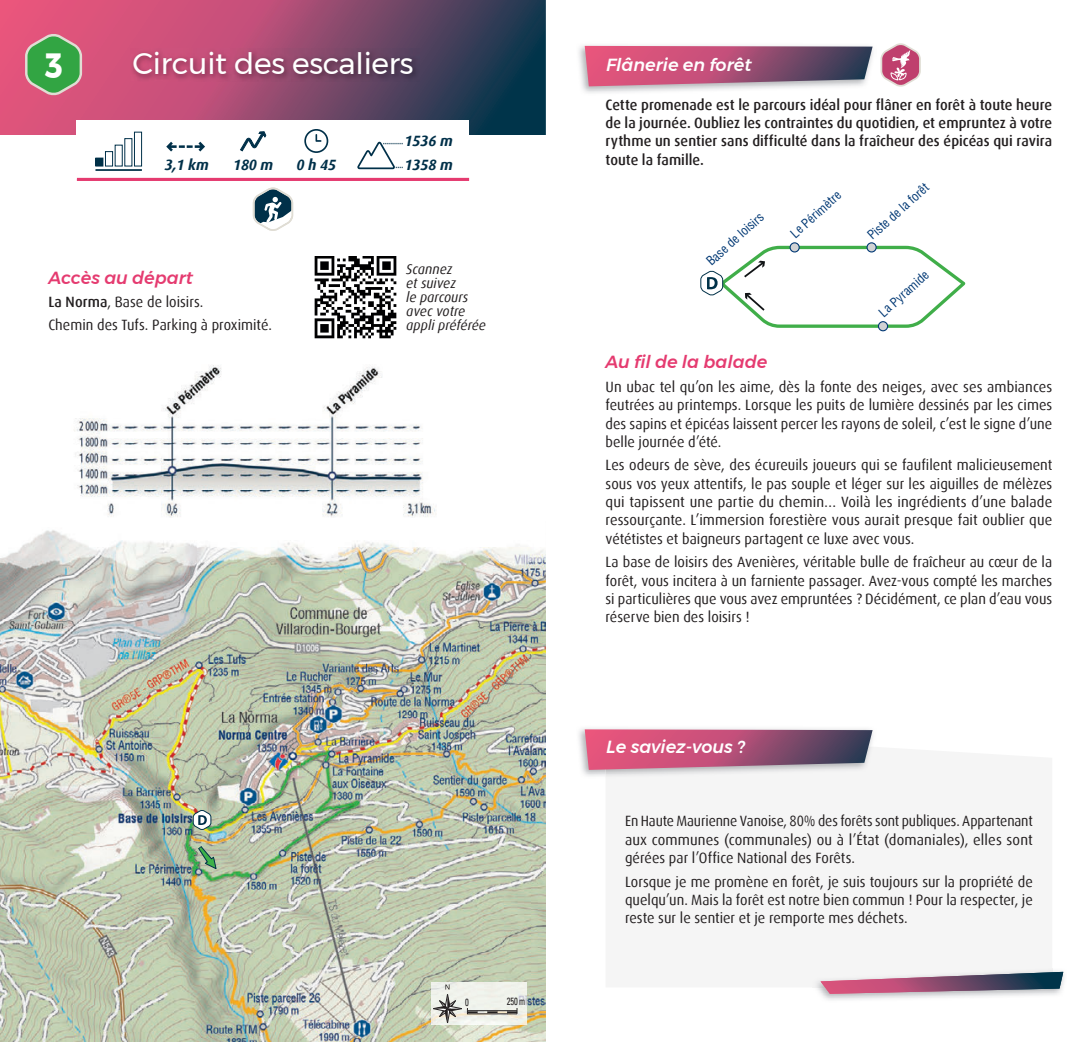
<style>
.page{position:relative;width:1092px;height:1042px;background:#fff}
.page>*{position:absolute;margin:0;border:0;box-sizing:border-box;transform-origin:0 0}
.t1{font:700 35px "Montserrat";color:#fff;scale:.85 1}
.t2{font:29.75px "Montserrat";letter-spacing:-.01em;color:#fff}
.t3{font:italic 500 17.5px "Montserrat";color:#fff}
.t4{font:italic 500 17.5px "Montserrat";color:#e53b70}
.t5{font:14.88px/18.4px "Dax";color:#231f20;text-align:justify;scale:.96 1}
.t6{font:14.88px/18.4px "Dax";color:#231f20;text-align:justify}
.t7{font:500 14.88px/18.4px "Dax";letter-spacing:.005em;color:#231f20;text-align:justify;scale:.96 1}
.t8{font:14.88px/18.4px "Dax";color:#231f20;text-align:justify;scale:.93 1}
.t9{font:italic 700 14.88px/24.5px "Dax";letter-spacing:-.01em;color:#003049;scale:.96 1}
.t10{font:italic 14px/14px "Dax";color:#231f20;scale:.96 1}
.t11{font:condensed 12.6px "Helvetica LT Std";color:#013874}
.t12{font:condensed 10.5px "Univers";color:#231f20;scale:.8 1}
.s1{font-weight:500}
</style>
<div class="page">
<svg style="left:0;top:0;width:546px;height:135px;background:#89486a"></svg>
<img style="left:0;top:619px;width:546px;height:423px">
<img style="left:0;top:530px;width:546px;height:89px">
<img style="left:431px;top:982px;width:96px;height:42px">
<svg style="left:433px;top:984px;width:84px;height:39px;background:#d8d9d3"></svg>
<svg style="left:192px;top:810px;width:19px;height:20px"></svg>
<img style="left:579px;top:45px;width:294px;height:48px">
<svg style="left:584px;top:46px;width:288px;height:40px;background:#a85a7b"></svg>
<img style="left:314px;top:257px;width:83px;height:82px">
<img style="left:579px;top:728px;width:177px;height:48px">
<img style="left:605px;top:730px;width:269px;height:48px">
<svg style="left:584px;top:729px;width:288px;height:41px;background:#ad5e7e"></svg>
<svg style="left:820px;top:972px;width:243px;height:22px;background:#9b7b91"></svg>
<img style="left:74px;top:365px;width:362px;height:153px">
<img style="left:130px;top:48px;width:289px;height:34px">
<div style="left:789px;top:242px;width:10px;height:10px;border:1px solid #013874;border-radius:50%"></div>
<div style="left:866px;top:242px;width:10px;height:10px;border:1px solid #013874;border-radius:50%"></div>
<div style="left:877px;top:321px;width:11px;height:10px;border:1px solid #013874;border-radius:50%"></div>
<svg style="left:700px;top:244px;width:266px;height:85px"></svg>
<svg style="left:198px;top:846px;width:19px;height:23px"></svg>
<div style="left:77px;top:120px;width:392px;height:59px;background:#fff"></div>
<hr style="left:77px;top:178px;width:392px;height:3px;background:#e53b70">
<div style="left:304px;top:129px;width:24px;height:24px;border:2px solid #003049;border-radius:50%"></div>
<svg style="left:315px;top:134px;width:7px;height:8px"></svg>
<svg style="left:240px;top:131px;width:26px;height:21px"></svg>
<svg style="left:166px;top:142px;width:39px;height:10px"></svg>
<svg style="left:357px;top:141px;width:45px;height:29px"></svg>
<svg style="left:25px;top:34px;width:57px;height:62px;background:#6e9961"></svg>
<svg style="left:253px;top:188px;width:40px;height:43px"></svg>
<div style="left:96px;top:158px;width:7px;height:8px;background:#003147"></div>
<div style="left:95px;top:158px;width:8px;height:8px;border:1px solid #003049"></div>
<div style="left:105px;top:151px;width:8px;height:15px;border:1px solid #003049"></div>
<div style="left:134px;top:132px;width:8px;height:34px;border:1px solid #003049"></div>
<hr style="left:95px;top:169px;width:47px;height:2px;background:#003147">
<svg style="left:880px;top:43px;width:40px;height:44px"></svg>
<h1 class="t1" style="left:45px;top:37px;width:23px">3</h1>
<h2 class="t2" style="left:132px;top:41px;width:282px">Circuit des escaliers</h2>
<p class="t9" style="left:164px;top:151px;width:22px">4 6</p>
<p class="t9" style="left:231px;top:151px;width:41px">+90 m</p>
<p class="t9" style="left:298px;top:151px;width:38px">1 30</p>
<p class="t9" style="left:165px;top:153px;width:47px">3,1 km</p>
<p class="t9" style="left:233px;top:153px;width:43px">180 m</p>
<p class="t9" style="left:296px;top:153px;width:43px">0 h 45</p>
<p class="t9" style="left:404px;top:126px;width:50px">2380 m<br>2310 m</p>
<p class="t9" style="left:404px;top:128px;width:52px">1536 m<br>1358 m</p>
<p class="t4" style="left:48px;top:264px;width:146px">Accès au départ</p>
<p class="t5" style="left:48px;top:290px;width:234px;line-height:23.3px"><span class="s1">La Norma</span>, Base de loisirs.<br>Chemin des Tufs. Parking à proximité.</p>
<p class="t10" style="left:406px;top:263px;width:85px">Scannez<br>et suivez<br>le parcours avec votre appli préférée</p>
<p class="t12" style="left:465px;top:995px;width:6px">0</p>
<p class="t12" style="left:507px;top:995px;width:25px">250 m</p>
<p class="t3" style="left:606px;top:51px;width:147px">Flânerie en forêt</p>
<p class="t7" style="left:605px;top:95px;width:467px">Cette promenade est le parcours idéal pour flâner en forêt à toute heure de la journée. Oubliez les contraintes du quotidien, et empruntez à votre rythme un sentier sans difficulté dans la fraîcheur des épicéas qui ravira toute la famille.</p>
<p class="t11" style="left:703px;top:257px;width:74px;rotate:-42deg">Base de loisirs</p>
<p class="t11" style="left:787px;top:229px;width:65px;rotate:-42deg">Le Périmètre</p>
<p class="t11" style="left:864px;top:231px;width:79px;rotate:-42deg">Piste de la forêt</p>
<p class="t11" style="left:875px;top:308px;width:63px;rotate:-42deg">La Pyramide</p>
<p class="t4" style="left:605px;top:349px;width:163px">Au fil de la balade</p>
<p class="t6" style="left:605px;top:378px;width:448px">Un ubac tel qu’on les aime, dès la fonte des neiges, avec ses ambiances feutrées au printemps. Lorsque les puits de lumière dessinés par les cimes des sapins et épicéas laissent percer les rayons de soleil, c’est le signe d’une belle journée d’été.</p>
<p class="t5" style="left:605px;top:456px;width:467px">Les odeurs de sève, des écureuils joueurs qui se faufilent malicieusement sous vos yeux attentifs, le pas souple et léger sur les aiguilles de mélèzes qui tapissent une partie du chemin… Voilà les ingrédients d’une balade ressourçante. L’immersion forestière vous aurait presque fait oublier que vététistes et baigneurs partagent ce luxe avec vous.</p>
<p class="t5" style="left:605px;top:553px;width:467px">La base de loisirs des Avenières, véritable bulle de fraîcheur au cœur de la forêt, vous incitera à un farniente passager. Avez-vous compté les marches si particulières que vous avez empruntées ? Décidément, ce plan d’eau vous réserve bien des loisirs !</p>
<p class="t3" style="left:606px;top:733px;width:140px">Le saviez-vous ?</p>
<p class="t8" style="left:625px;top:812px;width:440px">En Haute Maurienne Vanoise, 80% des forêts sont publiques. Appartenant aux communes (communales) ou à l’État (domaniales), elles sont gérées par l’Office National des Forêts.</p>
<p class="t5" style="left:625px;top:872px;width:426px">Lorsque je me promène en forêt, je suis toujours sur la propriété de quelqu’un. Mais la forêt est notre bien commun ! Pour la respecter, je reste sur le sentier et je remporte mes déchets.</p>
</div>
